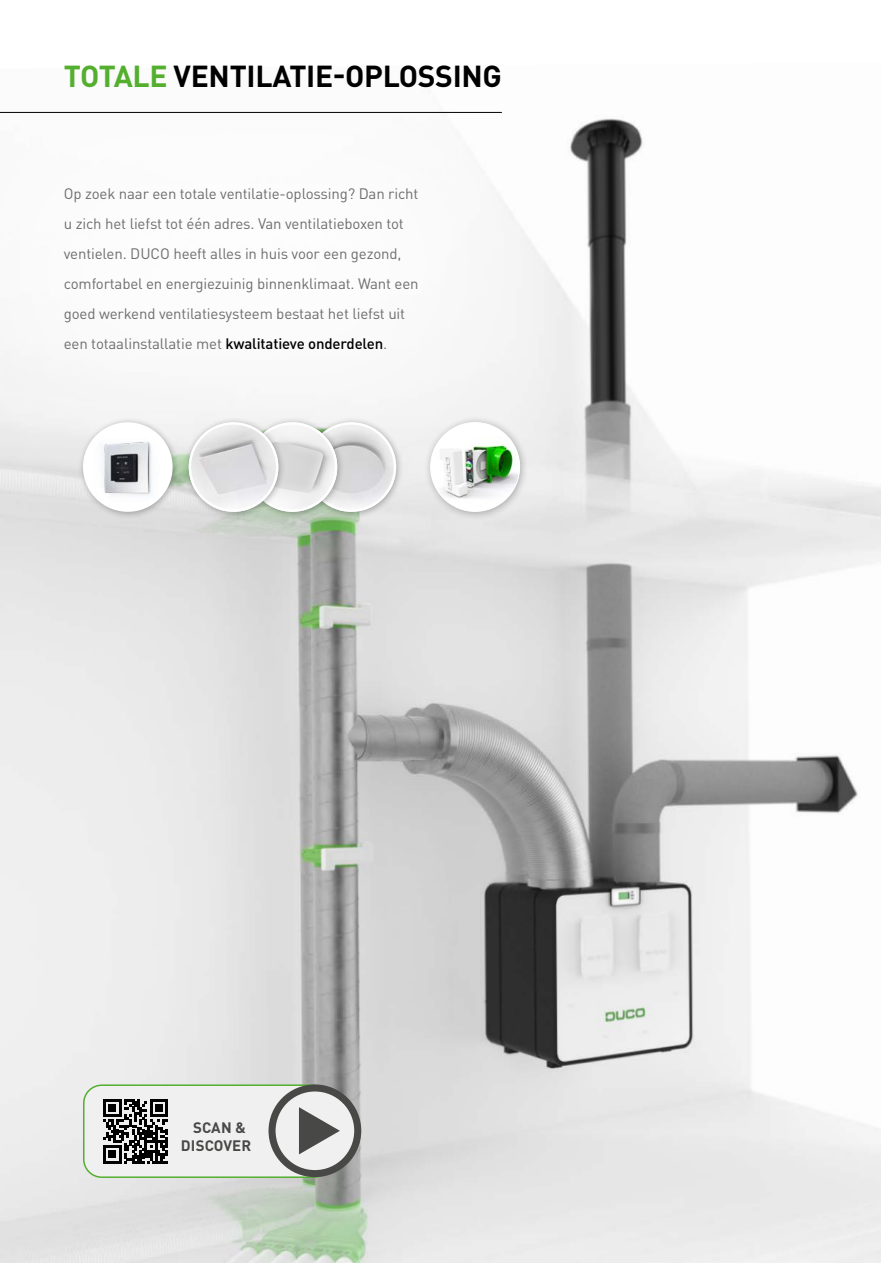
<style>
.page{position:relative;width:881px;height:1263px;background:#fff}
.page>*{position:absolute;margin:0;border:0;box-sizing:border-box;transform-origin:0 0}
.t1{font:700 30px "DINOT";letter-spacing:-.01em;color:#000}
.t2{font:15px/30px "DINOT";letter-spacing:-.01em;color:#6e6e6e}
.t3{font:700 15px/18px "DINOT";letter-spacing:.01em;color:#484847;text-align:center}
.s1{color:#54af2e}
.s2{font-weight:500;color:#000}
</style>
<div class="page">
<img style="left:0;top:118px;width:880px;height:1145px">
<div style="left:0;top:29px;width:572px;height:481px;background:#fff"></div>
<div style="left:78px;top:417px;width:102px;height:102px;background:#000;opacity:.3"></div>
<svg style="left:83px;top:422px;width:89px;height:90px"></svg>
<img style="left:83px;top:422px;width:89px;height:90px;border-radius:45px">
<div style="left:83px;top:422px;width:89px;height:90px;border:2px solid #fff;border-radius:50%"></div>
<div style="left:301px;top:417px;width:103px;height:102px;background:#000;opacity:.3"></div>
<img style="left:306px;top:422px;width:90px;height:90px;border-radius:45px">
<div style="left:306px;top:422px;width:90px;height:90px;border:2px solid #fff;border-radius:50%"></div>
<div style="left:242px;top:417px;width:103px;height:102px;background:#000;opacity:.3"></div>
<img style="left:247px;top:422px;width:90px;height:90px;border-radius:45px">
<div style="left:247px;top:422px;width:90px;height:90px;border:2px solid #fff;border-radius:50%"></div>
<div style="left:183px;top:417px;width:103px;height:102px;background:#000;opacity:.3"></div>
<img style="left:189px;top:422px;width:89px;height:90px;border-radius:45px">
<div style="left:189px;top:422px;width:89px;height:90px;border:2px solid #fff;border-radius:50%"></div>
<div style="left:423px;top:415px;width:105px;height:106px;background:#000;opacity:.3"></div>
<div style="left:430px;top:423px;width:89px;height:88px;background:#fff;border-radius:50%"></div>
<img style="left:430px;top:437px;width:89px;height:67px">
<div style="left:84px;top:1085px;width:247px;height:92px;background:#f0f0f0;border-radius:18px"></div>
<div style="left:83px;top:1084px;width:249px;height:94px;border:2px solid #54af2e;border-radius:18px"></div>
<svg style="left:103px;top:1099px;width:65px;height:64px"></svg>
<svg style="left:272px;top:1088px;width:85px;height:85px"></svg>
<div style="left:268px;top:1084px;width:93px;height:93px;border:7px solid #484847;border-radius:50%"></div>
<svg style="left:299px;top:1107px;width:41px;height:47px"></svg>
<hr style="left:0;top:112px;width:501px;height:1px;background:#000">
<h1 class="t1" style="left:64px;top:55px;width:439px"><span class="s1">TOTALE</span> VENTILATIE-OPLOSSING</h1>
<p class="t2" style="left:64px;top:178px;width:356px">Op zoek naar een totale ventilatie-oplossing? Dan richt u zich het liefst tot één adres. Van ventilatieboxen tot ventielen. DUCO heeft alles in huis voor een gezond, comfortabel en energiezuinig binnenklimaat. Want een goed werkend ventilatiesysteem bestaat het liefst uit een totaalinstallatie met <span class="s2">kwalitatieve onderdelen</span>.</p>
<p class="t3" style="left:181px;top:1117px;width:72px">SCAN &amp;<br>DISCOVER</p>
</div>
